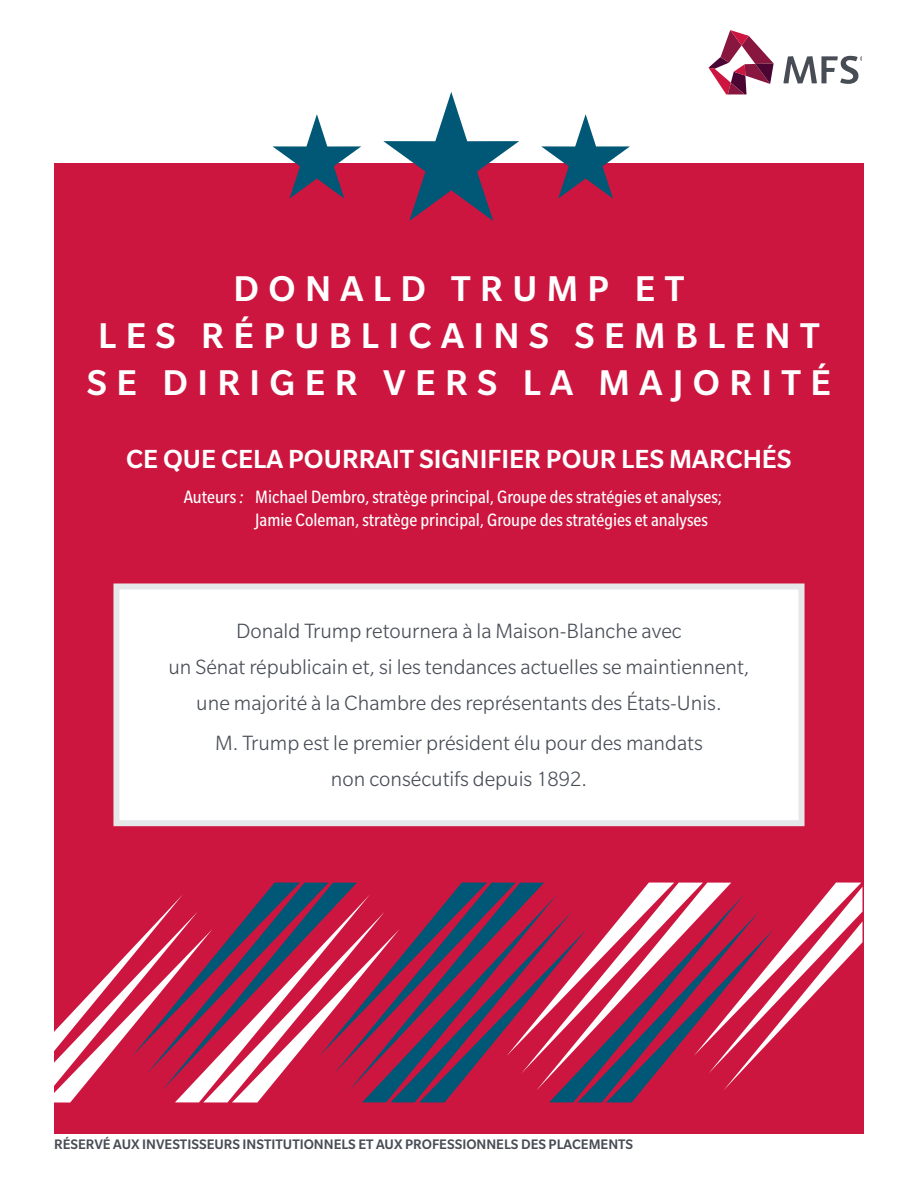
<style>
.page{position:relative;width:918px;height:1188px;background:#fff}
.page>*{position:absolute;margin:0;border:0;box-sizing:border-box;transform-origin:0 0}
.t1{font:500 39px/46.8px "Slate Std";letter-spacing:.24em;color:#fff;text-align:center}
.t2{font:500 28.5px "Slate Std";color:#fff}
.t3{font:300 22.5px/36px "Slate Std";color:#474c55;text-align:center}
.t4{font:condensed 19.5px/23.4px "Slate Std";color:#fff}
.t5{font:500 15px "Slate Std";color:#474c55}
.s1{font-style:italic;font-stretch:normal}
</style>
<div class="page">
<div style="left:54px;top:164px;width:810px;height:970px;background:#cd163f"></div>
<svg style="left:774px;top:883px;width:88px;height:154px"></svg>
<svg style="left:54px;top:949px;width:78px;height:154px"></svg>
<svg style="left:638px;top:883px;width:93px;height:12px"></svg>
<svg style="left:451px;top:883px;width:93px;height:12px"></svg>
<svg style="left:132px;top:883px;width:225px;height:207px"></svg>
<svg style="left:175px;top:895px;width:187px;height:208px"></svg>
<svg style="left:362px;top:895px;width:187px;height:208px"></svg>
<svg style="left:549px;top:895px;width:225px;height:208px"></svg>
<svg style="left:708px;top:30px;width:66px;height:64px"></svg>
<svg style="left:783px;top:56px;width:79px;height:28px"></svg>
<div style="left:116px;top:586px;width:686px;height:237px;background:#fff"></div>
<div style="left:113px;top:584px;width:692px;height:242px;border:6px solid #e6e7e8"></div>
<svg style="left:383px;top:92px;width:136px;height:129px"></svg>
<svg style="left:273px;top:114px;width:88px;height:85px"></svg>
<svg style="left:541px;top:114px;width:89px;height:85px"></svg>
<h1 class="t1" style="left:87px;top:265px;width:746px">DONALD TRUMP ET<br>LES RÉPUBLICAINS SEMBLENT<br>SE DIRIGER VERS LA MAJORITÉ</h1>
<p class="t2" style="left:126px;top:444px;width:667px">CE QUE CELA POURRAIT SIGNIFIER POUR LES MARCHÉS</p>
<p class="t4" style="left:184px;top:485px;width:62px">Auteurs <span class="s1">:</span></p>
<p class="t4" style="left:255px;top:485px;width:468px">Michael Dembro, stratège principal, Groupe des stratégies et analyses;<br>Jamie Coleman, stratège principal, Groupe des stratégies et analyses</p>
<p class="t3" style="left:168px;top:613px;width:583px">Donald Trump retournera à la Maison-Blanche avec<br>un Sénat républicain et, si les tendances actuelles se maintiennent, une majorité à la Chambre des représentants des États-Unis.</p>
<p class="t3" style="left:215px;top:725px;width:489px">M. Trump est le premier président élu pour des mandats non consécutifs depuis 1892.</p>
<p class="t5" style="left:54px;top:1137px;width:581px">RÉSERVÉ AUX INVESTISSEURS INSTITUTIONNELS ET AUX PROFESSIONNELS DES PLACEMENTS</p>
</div>
